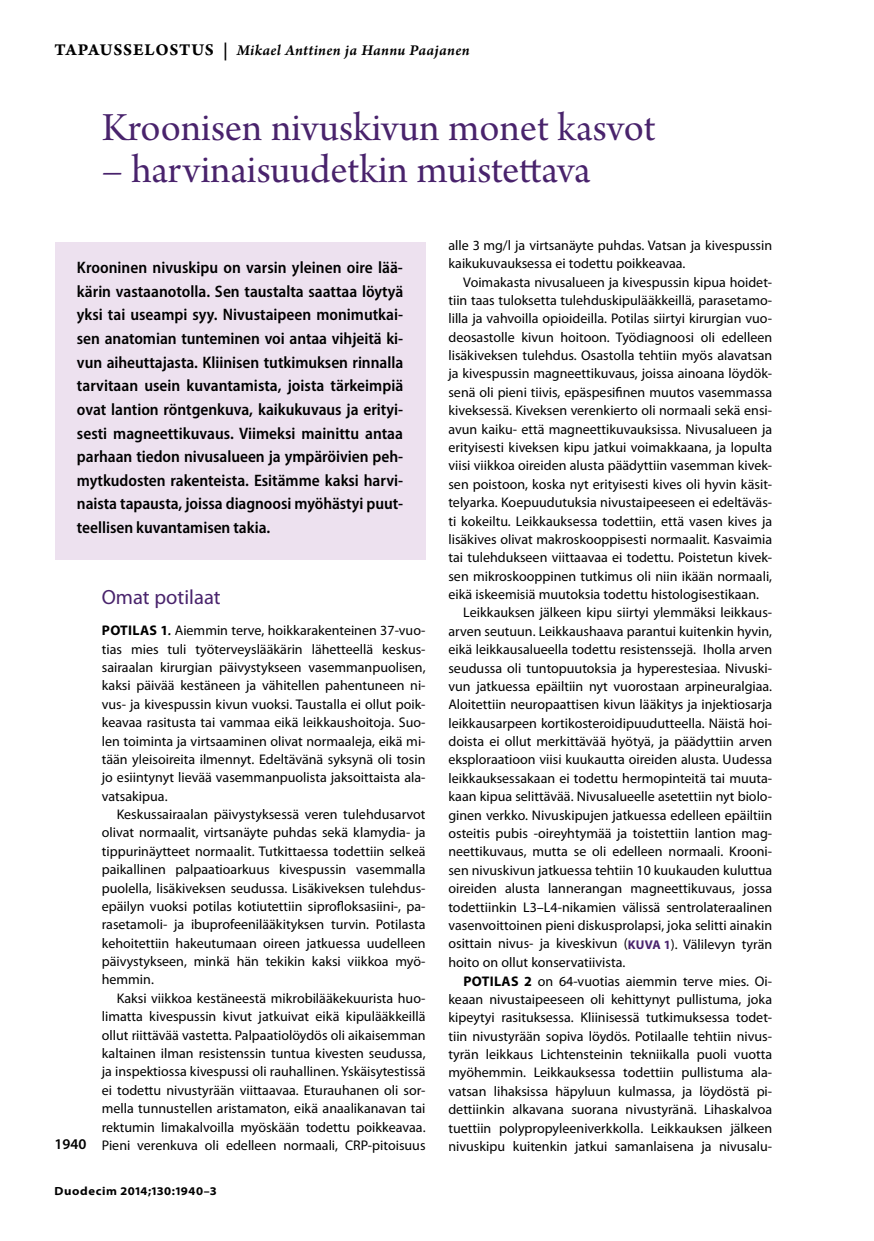
<style>
.page{position:relative;width:874px;height:1241px;background:#fff}
.page>*{position:absolute;margin:0;border:0;box-sizing:border-box;transform-origin:0 0}
.t1{font:42px "Arno Pro Subhead";color:#49236c}
.t2{font:20.65px "Myriad Pro";color:#49236c}
.t3{font:600 semi-condensed 16.62px/23.6px "Myriad Pro";letter-spacing:-.005em;color:#000;text-align:justify}
.t4{font:15.75px "Arno Pro Smbd Italic Sm Text";letter-spacing:.02em;color:#000}
.t5{font:600 14.88px "Myriad Pro";color:#000}
.t6{font:14px/18.4px "Myriad Pro";color:#000;text-align:justify}
.t7{font:700 semi-expanded 11.9px "Myriad Pro";letter-spacing:.05em;color:#000}
.s1{font-family:"Arno Pro Bold Sm Text";font-size:17.5px}
.s2{font-weight:700}
.s3{font-family:"Arno Pro";font-weight:700;font-style:italic}
.s4{font-weight:700;font-size:12.6px;color:#49236c}
</style>
<div class="page">
<div style="left:55px;top:242px;width:370px;height:317px;background:#ede1ef"></div>
<p class="t4" style="left:55px;top:40px;width:416px"><span class="s1">TAPAUSSELOSTUS |</span> Mikael Anttinen ja Hannu Paajanen</p>
<h1 class="t1" style="left:102px;top:104px;width:555px">Kroonisen nivuskivun monet kasvot</h1>
<h1 class="t1" style="left:102px;top:146px;width:490px">– harvinaisuudetkin muistettava</h1>
<p class="t3" style="left:77px;top:255px;width:327px">Krooninen nivuskipu on varsin yleinen oire lää&shy;kärin vastaanotolla. Sen taustalta saattaa löytyä yksi tai useampi syy. Nivustaipeen monimutkai&shy;sen anatomian tunteminen voi antaa vihjeitä ki&shy;vun aiheuttajasta. Kliinisen tutkimuksen rinnalla tarvitaan usein kuvantamista, joista tärkeimpiä ovat lantion röntgenkuva, kaikukuvaus ja erityi&shy;sesti magneettikuvaus. Viimeksi mainittu antaa parhaan tiedon nivusalueen ja ympäröivien peh&shy;mytkudosten rakenteista. Esitämme kaksi harvi&shy;naista tapausta, joissa diagnoosi myöhästyi puut&shy;teellisen kuvantamisen takia.</p>
<p class="t5" style="left:55px;top:1134px;width:33px">1940</p>
<h2 class="t2" style="left:102px;top:584px;width:120px">Omat potilaat</h2>
<p class="t6" style="left:102px;top:621px;width:325px"><span class="s2">POTILAS 1</span><span class="s3">.</span> Aiemmin terve, hoikkarakenteinen 37-vuo&shy;tias mies tuli työterveyslääkärin lähetteellä keskus&shy;sairaalan kirurgian päivystykseen vasemmanpuolisen, kaksi päivää kestäneen ja vähitellen pahentuneen ni&shy;vus- ja kivespussin kivun vuoksi. Taustalla ei ollut poik&shy;keavaa rasitusta tai vammaa eikä leikkaushoitoja. Suo&shy;len toiminta ja virtsaaminen olivat normaaleja, eikä mi&shy;tään yleisoireita ilmennyt. Edeltävänä syksynä oli tosin jo esiintynyt lievää vasemmanpuolista jaksoittaista ala&shy;vatsakipua.</p>
<p class="t6" style="left:102px;top:804px;width:325px;text-indent:15px">Keskussairaalan päivystyksessä veren tulehdusarvot olivat normaalit, virtsanäyte puhdas sekä klamydia- ja tippurinäytteet normaalit. Tutkittaessa todettiin selkeä paikallinen palpaatioarkuus kivespussin vasemmalla puolella, lisäkiveksen seudussa. Lisäkiveksen tulehdus&shy;epäilyn vuoksi potilas kotiutettiin siprofloksasiini-, pa&shy;rasetamoli- ja ibuprofeenilääkityksen turvin. Potilasta kehoitettiin hakeutumaan oireen jatkuessa uudelleen päivystykseen, minkä hän tekikin kaksi viikkoa myö&shy;hemmin.</p>
<p class="t6" style="left:102px;top:988px;width:325px;text-indent:15px">Kaksi viikkoa kestäneestä mikrobilääkekuurista huo&shy;limatta kivespussin kivut jatkuivat eikä kipulääkkeillä ollut riittävää vastetta. Palpaatiolöydös oli aikaisemman kaltainen ilman resistenssin tuntua kivesten seudussa, ja inspektiossa kivespussi oli rauhallinen. Yskäisytestissä ei todettu nivustyrään viittaavaa. Eturauhanen oli sor&shy;mella tunnustellen aristamaton, eikä anaalikanavan tai rektumin limakalvoilla myöskään todettu poikkeavaa.<br>Pieni verenkuva oli edelleen normaali, CRP-pitoisuus</p>
<p class="t7" style="left:55px;top:1182px;width:163px">Duodecim 2014;130:1940–3</p>
<p class="t6" style="left:448px;top:236px;width:325px">alle 3 mg/l ja virtsanäyte puhdas. Vatsan ja kivespussin kaikukuvauksessa ei todettu poikkeavaa.</p>
<p class="t6" style="left:463px;top:272px;width:310px">Voimakasta nivusalueen ja kivespussin kipua hoidet-</p>
<p class="t6" style="left:448px;top:291px;width:325px">tiin taas tuloksetta tulehduskipulääkkeillä, parasetamo-</p>
<p class="t6" style="left:448px;top:309px;width:325px">lilla ja vahvoilla opioideilla. Potilas siirtyi kirurgian vuo-</p>
<p class="t6" style="left:448px;top:327px;width:325px">deosastolle kivun hoitoon. Työdiagnoosi oli edelleen</p>
<p class="t6" style="left:448px;top:346px;width:325px">lisäkiveksen tulehdus. Osastolla tehtiin myös alavatsan</p>
<p class="t6" style="left:448px;top:364px;width:325px">ja kivespussin magneettikuvaus, joissa ainoana löydök-</p>
<p class="t6" style="left:448px;top:382px;width:325px">senä oli pieni tiivis, epäspesifinen muutos vasemmassa</p>
<p class="t6" style="left:448px;top:401px;width:324px">kiveksessä. Kiveksen verenkierto oli normaali sekä ensi-</p>
<p class="t6" style="left:448px;top:419px;width:325px">avun kaiku- että magneettikuvauksissa. Nivusalueen ja</p>
<p class="t6" style="left:448px;top:438px;width:325px">erityisesti kiveksen kipu jatkui voimakkaana, ja lopulta</p>
<p class="t6" style="left:448px;top:456px;width:325px">viisi viikkoa oireiden alusta päädyttiin vasemman kivek-</p>
<p class="t6" style="left:448px;top:474px;width:325px">sen poistoon, koska nyt erityisesti kives oli hyvin käsit-</p>
<p class="t6" style="left:448px;top:493px;width:325px">telyarka. Koepuudutuksia nivustaipeeseen ei edeltäväs-</p>
<p class="t6" style="left:448px;top:511px;width:325px">ti kokeiltu. Leikkauksessa todettiin, että vasen kives ja</p>
<p class="t6" style="left:448px;top:529px;width:325px">lisäkives olivat makroskooppisesti normaalit. Kasvaimia</p>
<p class="t6" style="left:448px;top:548px;width:325px">tai tulehdukseen viittaavaa ei todettu. Poistetun kivek-</p>
<p class="t6" style="left:448px;top:566px;width:325px">sen mikroskooppinen tutkimus oli niin ikään normaali,</p>
<p class="t6" style="left:448px;top:585px;width:312px">eikä iskeemisiä muutoksia todettu histologisestikaan.</p>
<p class="t6" style="left:463px;top:603px;width:310px">Leikkauksen jälkeen kipu siirtyi ylemmäksi leikkaus-</p>
<p class="t6" style="left:448px;top:621px;width:325px">arven seutuun. Leikkaushaava parantui kuitenkin hyvin,</p>
<p class="t6" style="left:448px;top:640px;width:325px">eikä leikkausalueella todettu resistenssejä. Iholla arven</p>
<p class="t6" style="left:448px;top:658px;width:325px">seudussa oli tuntopuutoksia ja hyperestesiaa. Nivuski-</p>
<p class="t6" style="left:448px;top:676px;width:325px">vun jatkuessa epäiltiin nyt vuorostaan arpineuralgiaa.</p>
<p class="t6" style="left:448px;top:695px;width:325px">Aloitettiin neuropaattisen kivun lääkitys ja injektiosarja</p>
<p class="t6" style="left:448px;top:713px;width:325px">leikkausarpeen kortikosteroidipuudutteella. Näistä hoi-</p>
<p class="t6" style="left:448px;top:731px;width:325px">doista ei ollut merkittävää hyötyä, ja päädyttiin arven</p>
<p class="t6" style="left:448px;top:750px;width:325px">eksploraatioon viisi kuukautta oireiden alusta. Uudessa</p>
<p class="t6" style="left:448px;top:768px;width:325px">leikkauksessakaan ei todettu hermopinteitä tai muuta-</p>
<p class="t6" style="left:448px;top:787px;width:325px">kaan kipua selittävää. Nivusalueelle asetettiin nyt biolo-</p>
<p class="t6" style="left:448px;top:805px;width:325px">ginen verkko. Nivuskipujen jatkuessa edelleen epäiltiin</p>
<p class="t6" style="left:448px;top:823px;width:325px">osteitis pubis ‑oireyhtymää ja toistettiin lantion mag-</p>
<p class="t6" style="left:448px;top:842px;width:325px">neettikuvaus, mutta se oli edelleen normaali. Krooni-</p>
<p class="t6" style="left:448px;top:860px;width:325px">sen nivuskivun jatkuessa tehtiin 10 kuukauden kuluttua</p>
<p class="t6" style="left:448px;top:878px;width:325px">oireiden alusta lannerangan magneettikuvaus, jossa</p>
<p class="t6" style="left:448px;top:897px;width:325px">todettiinkin L3–L4-nikamien välissä sentrolateraalinen</p>
<p class="t6" style="left:448px;top:915px;width:325px">vasenvoittoinen pieni diskusprolapsi, joka selitti ainakin</p>
<p class="t6" style="left:448px;top:934px;width:325px">osittain nivus- ja kiveskivun (<span class="s4">KUVA 1</span>). Välilevyn tyrän</p>
<p class="t6" style="left:448px;top:952px;width:178px">hoito on ollut konservatiivista.</p>
<p class="t6" style="left:463px;top:971px;width:309px"><span class="s2">POTILAS 2</span> on 64-vuotias aiemmin terve mies. Oi-</p>
<p class="t6" style="left:448px;top:989px;width:325px">keaan nivustaipeeseen oli kehittynyt pullistuma, joka</p>
<p class="t6" style="left:448px;top:1007px;width:325px">kipeytyi rasituksessa. Kliinisessä tutkimuksessa todet-</p>
<p class="t6" style="left:448px;top:1026px;width:325px">tiin nivustyrään sopiva löydös. Potilaalle tehtiin nivus-</p>
<p class="t6" style="left:448px;top:1044px;width:325px">tyrän leikkaus Lichtensteinin tekniikalla puoli vuotta</p>
<p class="t6" style="left:448px;top:1063px;width:325px">myöhemmin. Leikkauksessa todettiin pullistuma ala-</p>
<p class="t6" style="left:448px;top:1081px;width:325px">vatsan lihaksissa häpyluun kulmassa, ja löydöstä pi-</p>
<p class="t6" style="left:448px;top:1099px;width:325px">dettiinkin alkavana suorana nivustyränä. Lihaskalvoa</p>
<p class="t6" style="left:448px;top:1118px;width:325px">tuettiin polypropyleeniverkkolla. Leikkauksen jälkeen</p>
<p class="t6" style="left:448px;top:1136px;width:325px">nivuskipu kuitenkin jatkui samanlaisena ja nivusalu-</p>
</div>
